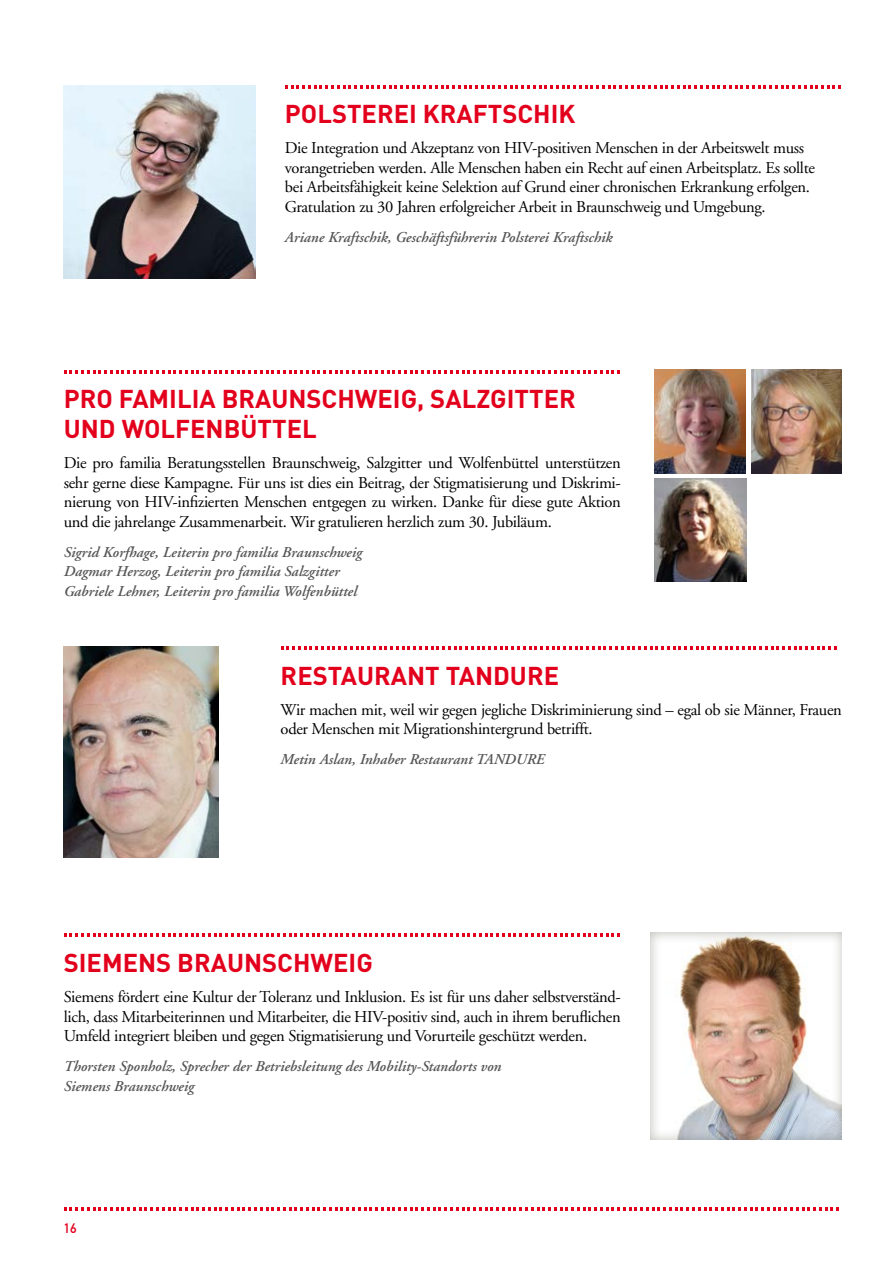
<style>
.page{position:relative;width:893px;height:1263px;background:#fff}
.page>*{position:absolute;margin:0;border:0;box-sizing:border-box;transform-origin:0 0}
.t1{font:700 25.5px/30px "DIN";color:#e3001c}
.t2{font:16.5px/19.5px "Adobe Garamond";letter-spacing:-.02em;color:#000;text-align:justify}
.t3{font:italic 600 15px/19.5px "Adobe Garamond";color:#565656}
.t4{font:13.5px "DIN Mittelschrift";color:#e3001c}
</style>
<div class="page">
<svg style="left:64px;top:1208px;width:775px;height:3px"></svg>
<svg style="left:64px;top:934px;width:556px;height:3px"></svg>
<div style="left:650px;top:931px;width:193px;height:210px;background:#7d7c72;opacity:.5"></div>
<svg style="left:64px;top:370px;width:556px;height:3px"></svg>
<img style="left:655px;top:370px;width:91px;height:104px">
<img style="left:654px;top:478px;width:92px;height:104px">
<img style="left:751px;top:370px;width:91px;height:104px">
<svg style="left:281px;top:646px;width:556px;height:3px"></svg>
<img style="left:64px;top:646px;width:155px;height:211px">
<svg style="left:285px;top:85px;width:556px;height:3px"></svg>
<img style="left:64px;top:85px;width:191px;height:193px">
<h1 class="t1" style="left:285px;top:98px;width:292px">POLSTEREI KRAFTSCHIK</h1>
<p class="t2" style="left:285px;top:139px;width:532px;text-align:left">Die Integration und Akzeptanz von HIV-positiven Menschen in der Arbeitswelt muss vorangetrieben werden. Alle Menschen haben ein Recht auf einen Arbeitsplatz. Es sollte bei Arbeitsfähigkeit keine Selektion auf Grund einer chronischen Erkrankung erfolgen.<br>Gratulation zu 30 Jahren erfolgreicher Arbeit in Braunschweig und Umgebung.</p>
<p class="t3" style="left:285px;top:228px;width:329px">Ariane Kraftschik, Geschäftsführerin Polsterei Kraftschik</p>
<h1 class="t1" style="left:64px;top:383px;width:514px">PRO FAMILIA BRAUNSCHWEIG, SALZGITTER<br>UND WOLFENBÜTTEL</h1>
<p class="t2" style="left:64px;top:454px;width:559px">Die pro familia Beratungsstellen Braunschweig, Salzgitter und Wolfenbüttel unterstützen sehr gerne diese Kampagne. Für uns ist dies ein Beitrag, der Stigmatisierung und Diskrimi&shy;nierung von HIV-infizierten Menschen entgegen zu wirken. Danke für diese gute Aktion und die jahrelange Zusammenarbeit. Wir gratulieren herzlich zum 30. Jubiläum.</p>
<p class="t3" style="left:64px;top:543px;width:300px">Sigrid Korfhage, Leiterin pro familia Braunschweig<br>Dagmar Herzog, Leiterin pro familia Salzgitter<br>Gabriele Lehner, Leiterin pro familia Wolfenbüttel</p>
<h1 class="t1" style="left:281px;top:659px;width:280px">RESTAURANT TANDURE</h1>
<p class="t2" style="left:281px;top:700px;width:563px">Wir machen mit, weil wir gegen jegliche Diskriminierung sind – egal ob sie Männer, Frauen oder Menschen mit Migrationshintergrund betrifft.</p>
<p class="t3" style="left:281px;top:750px;width:266px">Metin Aslan, Inhaber Restaurant TANDURE</p>
<h1 class="t1" style="left:64px;top:947px;width:311px">SIEMENS BRAUNSCHWEIG</h1>
<p class="t2" style="left:64px;top:987px;width:559px">Siemens fördert eine Kultur der Toleranz und Inklusion. Es ist für uns daher selbstverständ&shy;lich, dass Mitarbeiterinnen und Mitarbeiter, die HIV-positiv sind, auch in ihrem beruflichen Umfeld integriert bleiben und gegen Stigmatisierung und Vorurteile geschützt werden.</p>
<p class="t3" style="left:64px;top:1057px;width:439px">Thorsten Sponholz, Sprecher der Betriebsleitung des Mobility-Standorts von<br>Siemens Braunschweig</p>
<p class="t4" style="left:64px;top:1220px;width:14px">16</p>
</div>
